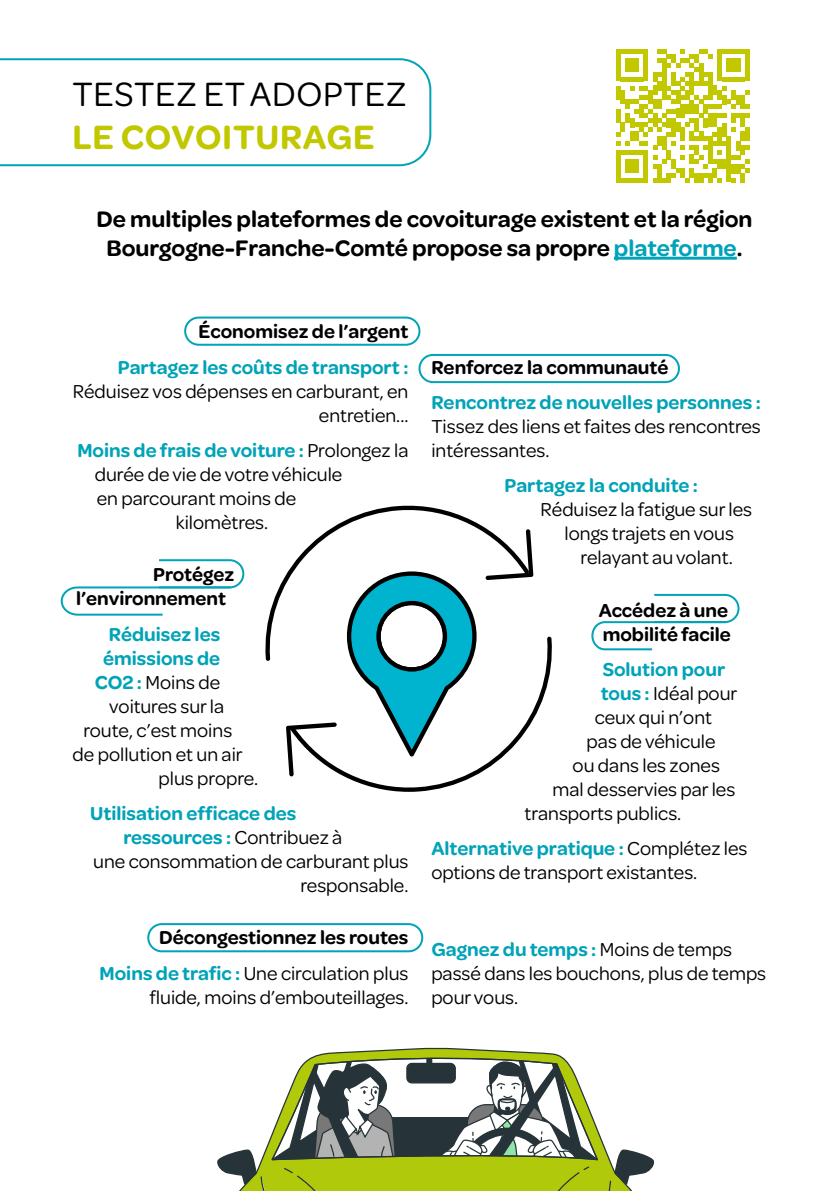
<style>
.page{position:relative;width:840px;height:1191px;background:#fff}
.page>*{position:absolute;margin:0;border:0;box-sizing:border-box;transform-origin:0 0}
.t1{font:36px "Omnes";letter-spacing:.02em;color:#000}
.t2{font:600 36px "Omnes";letter-spacing:.02em;color:#c1c800}
.t3{font:600 24px/28.8px "Omnes";color:#000;text-align:center}
.t4{font:20px/24px "Omnes";color:#000}
.t5{font:600 20px "Omnes";color:#00a3b7}
.t6{font:600 20px/24px "Omnes";color:#000}
.s1{color:#00a3b7}
.s2{font-weight:400;color:#000}
.s3{font-weight:600;color:#00a3b7}
.s4{font-weight:400}
</style>
<div class="page">
<svg style="left:217px;top:1150px;width:27px;height:41px"></svg>
<svg style="left:630px;top:1150px;width:25px;height:41px"></svg>
<svg style="left:244px;top:1050px;width:386px;height:141px"></svg>
<hr style="left:613px;top:257px;width:123px;height:3px;background:#00a3b7">
<svg style="left:616px;top:49px;width:133px;height:133px"></svg>
<svg style="left:0;top:58px;width:431px;height:108px"></svg>
<svg style="left:265px;top:505px;width:222px;height:156px"></svg>
<svg style="left:290px;top:636px;width:262px;height:156px"></svg>
<svg style="left:485px;top:529px;width:48px;height:51px"></svg>
<svg style="left:286px;top:722px;width:50px;height:54px"></svg>
<div style="left:184px;top:316px;width:236px;height:30px;border:2px solid #00a3b7;border-radius:14px"></div>
<svg style="left:591px;top:593px;width:149px;height:58px"></svg>
<div style="left:147px;top:923px;width:276px;height:29px;border:2px solid #00a3b7;border-radius:14px"></div>
<div style="left:418px;top:354px;width:261px;height:29px;border:2px solid #00a3b7;border-radius:14px"></div>
<svg style="left:60px;top:559px;width:185px;height:57px"></svg>
<h1 class="t1" style="left:72px;top:70px;width:335px">TESTEZ ET ADOPTEZ</h1>
<h1 class="t2" style="left:72px;top:112px;width:303px">LE COVOITURAGE</h1>
<p class="t3" style="left:96px;top:203px;width:657px">De multiples plateformes de covoiturage existent et la région<br>Bourgogne-Franche-Comté propose sa propre <span class="s1">plateforme</span>.</p>
<p class="t6" style="left:198px;top:318px;width:211px">Économisez de l’argent</p>
<p class="t5" style="left:118px;top:353px;width:292px">Partagez les coûts de transport :</p>
<p class="t4" style="left:73px;top:378px;width:337px;text-align:right">Réduisez vos dépenses en carburant, en entretien...</p>
<p class="t5" style="left:77px;top:436px;width:332px">Moins de frais de voiture : <span class="s2">Prolongez la</span></p>
<p class="t4" style="left:95px;top:461px;width:249px">durée de vie de votre véhicule</p>
<p class="t4" style="left:97px;top:485px;width:201px">en parcourant moins de</p>
<p class="t4" style="left:176px;top:509px;width:94px">kilomètres.</p>
<p class="t6" style="left:76px;top:561px;width:159px;text-indent:77px">Protégez l’environnement</p>
<p class="t5" style="left:109px;top:620px;width:113px">Réduisez les</p>
<p class="t5" style="left:103px;top:644px;width:118px">émissions de</p>
<p class="t4" style="left:95px;top:669px;width:127px"><span class="s3">CO2 :</span> Moins de</p>
<p class="t4" style="left:109px;top:693px;width:116px">voitures sur la</p>
<p class="t4" style="left:83px;top:717px;width:150px">route, c’est moins</p>
<p class="t4" style="left:73px;top:741px;width:171px">de pollution et un air</p>
<p class="t4" style="left:158px;top:765px;width:101px">plus propre.</p>
<p class="t5" style="left:90px;top:799px;width:207px">Utilisation efficace des</p>
<p class="t5" style="left:123px;top:823px;width:220px">ressources : <span class="s2">Contribuez à</span></p>
<p class="t4" style="left:93px;top:848px;width:316px">une consommation de carburant plus</p>
<p class="t4" style="left:300px;top:872px;width:109px">responsable.</p>
<p class="t6" style="left:100px;top:918px;width:310px;line-height:35.4px;text-align:right">Décongestionnez les routes<br><span class="s1">Moins de trafic :</span> <span class="s4">Une circulation plus</span></p>
<p class="t4" style="left:149px;top:984px;width:260px">fluide, moins d’embouteillages.</p>
<p class="t6" style="left:431px;top:353px;width:238px">Renforcez la communauté</p>
<p class="t5" style="left:431px;top:388px;width:331px">Rencontrez de nouvelles personnes :</p>
<p class="t4" style="left:431px;top:413px;width:331px">Tissez des liens et faites des rencontres intéressantes.</p>
<p class="t5" style="left:504px;top:472px;width:195px">Partagez la conduite :</p>
<p class="t4" style="left:540px;top:496px;width:213px">Réduisez la fatigue sur les</p>
<p class="t4" style="left:564px;top:520px;width:171px">longs trajets en vous</p>
<p class="t4" style="left:580px;top:544px;width:153px">relayant au volant.</p>
<p class="t6" style="left:598px;top:597px;width:134px">Accédez à une mobilité facile</p>
<p class="t5" style="left:602px;top:655px;width:124px">Solution pour</p>
<p class="t4" style="left:600px;top:680px;width:138px"><span class="s3">tous :</span> Idéal pour</p>
<p class="t4" style="left:594px;top:704px;width:119px">ceux qui n’ont</p>
<p class="t4" style="left:586px;top:728px;width:130px">pas de véhicule</p>
<p class="t4" style="left:572px;top:752px;width:149px">ou dans les zones</p>
<p class="t4" style="left:552px;top:776px;width:184px">mal desservies par les</p>
<p class="t4" style="left:524px;top:800px;width:158px">transports publics.</p>
<p class="t4" style="left:431px;top:835px;width:317px"><span class="s3">Alternative pratique :</span> Complétez les options de transport existantes.</p>
<p class="t4" style="left:431px;top:936px;width:336px"><span class="s3">Gagnez du temps :</span> Moins de temps passé dans les bouchons, plus de temps pour vous.</p>
</div>
